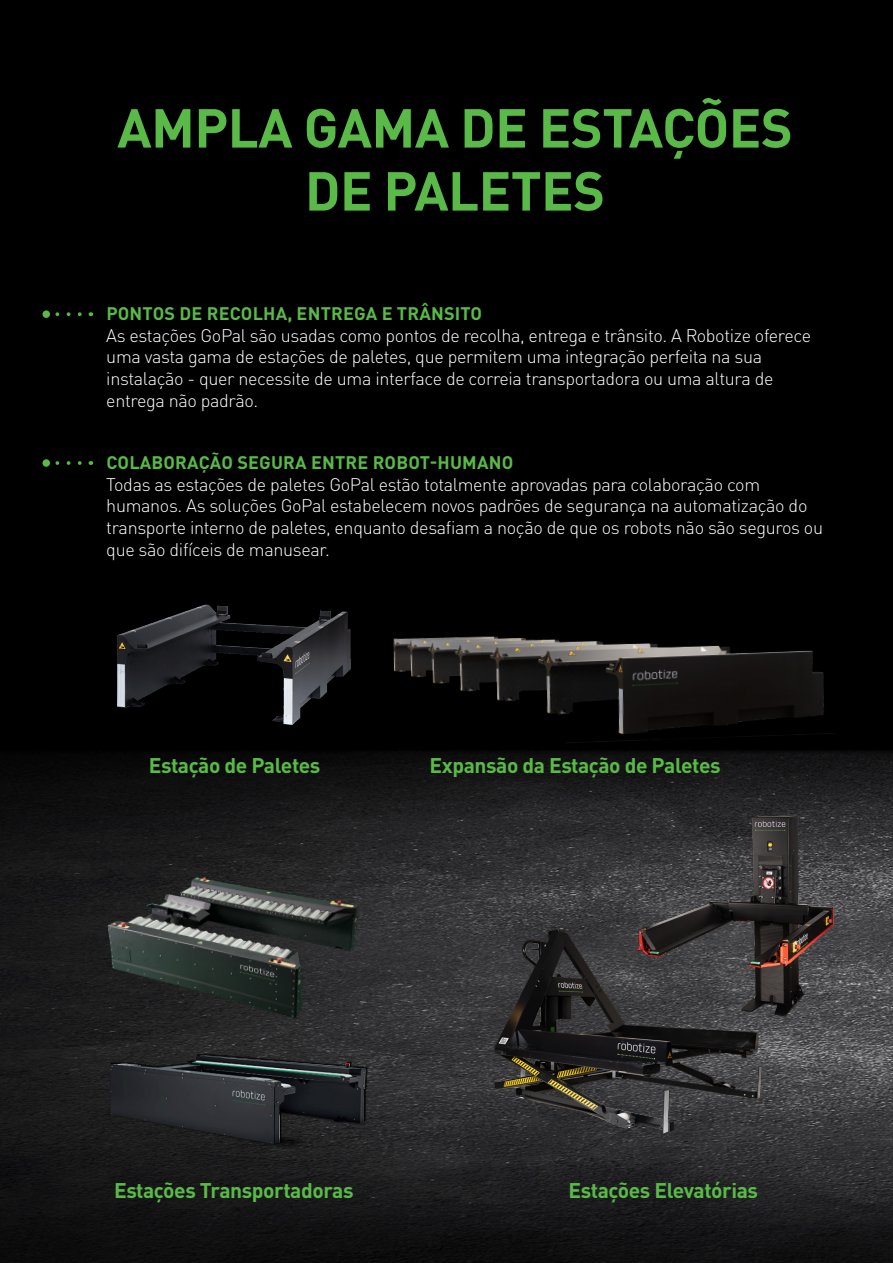
<style>
.page{position:relative;width:893px;height:1263px;background:#fff}
.page>*{position:absolute;margin:0;border:0;box-sizing:border-box;transform-origin:0 0}
.Overskrift_42_42_pt{font:700 54px/63px "DIN Pro";letter-spacing:-.01em;color:#59ba47;text-align:center}
.Overskrift_14_16_pt{font:700 21px "DIN Pro";letter-spacing:-.02em;color:#59ba47}
.Brødtekst_12_14_5_pt{font:300 18px/21.8px "DIN Pro";letter-spacing:-.02em;color:#fff}
.Mellemrubrik_12_14_5_pt{font:700 18px "DIN Pro";letter-spacing:.01em;color:#59ba47}
</style>
<div class="page">
<img style="left:0;top:0;width:893px;height:1263px">
<img style="left:80px;top:1023px;width:319px;height:144px">
<img style="left:109px;top:1055px;width:256px;height:89px">
<img style="left:374px;top:613px;width:472px;height:139px">
<img style="left:610px;top:808px;width:255px;height:232px">
<img style="left:106px;top:595px;width:255px;height:136px">
<img style="left:100px;top:851px;width:266px;height:179px">
<img style="left:479px;top:924px;width:297px;height:216px">
<svg style="left:57px;top:312px;width:34px;height:4px"></svg>
<div style="left:43px;top:310px;width:7px;height:8px;background:#59ba47;border-radius:50%"></div>
<svg style="left:57px;top:461px;width:34px;height:4px"></svg>
<div style="left:43px;top:459px;width:7px;height:8px;background:#59ba47;border-radius:50%"></div>
<p class="Overskrift_42_42_pt" style="left:117px;top:90px;width:677px">AMPLA GAMA DE ESTAÇÕES<br>DE PALETES</p>
<p class="Mellemrubrik_12_14_5_pt" style="left:106px;top:298px;width:377px">PONTOS DE RECOLHA, ENTREGA E TRÂNSITO</p>
<p class="Brødtekst_12_14_5_pt" style="left:106px;top:323px;width:706px">As estações GoPal são usadas como pontos de recolha, entrega e trânsito. A Robotize oferece uma vasta gama de estações de paletes, que permitem uma integração perfeita na sua instalação - quer necessite de uma interface de correia transportadora ou uma altura de entrega não padrão.</p>
<p class="Mellemrubrik_12_14_5_pt" style="left:106px;top:447px;width:408px">COLABORAÇÃO SEGURA ENTRE ROBOT-HUMANO</p>
<p class="Brødtekst_12_14_5_pt" style="left:106px;top:472px;width:718px">Todas as estações de paletes GoPal estão totalmente aprovadas para colaboração com humanos. As soluções GoPal estabelecem novos padrões de segurança na automatização do transporte interno de paletes, enquanto desafiam a noção de que os robots não são seguros ou que são difíceis de manusear.</p>
<p class="Overskrift_14_16_pt" style="left:149px;top:748px;width:173px">Estação de Paletes</p>
<p class="Overskrift_14_16_pt" style="left:429px;top:748px;width:293px">Expansão da Estação de Paletes</p>
<p class="Overskrift_14_16_pt" style="left:114px;top:1173px;width:241px">Estações Transportadoras</p>
<p class="Overskrift_14_16_pt" style="left:569px;top:1173px;width:191px">Estações Elevatórias</p>
</div>
